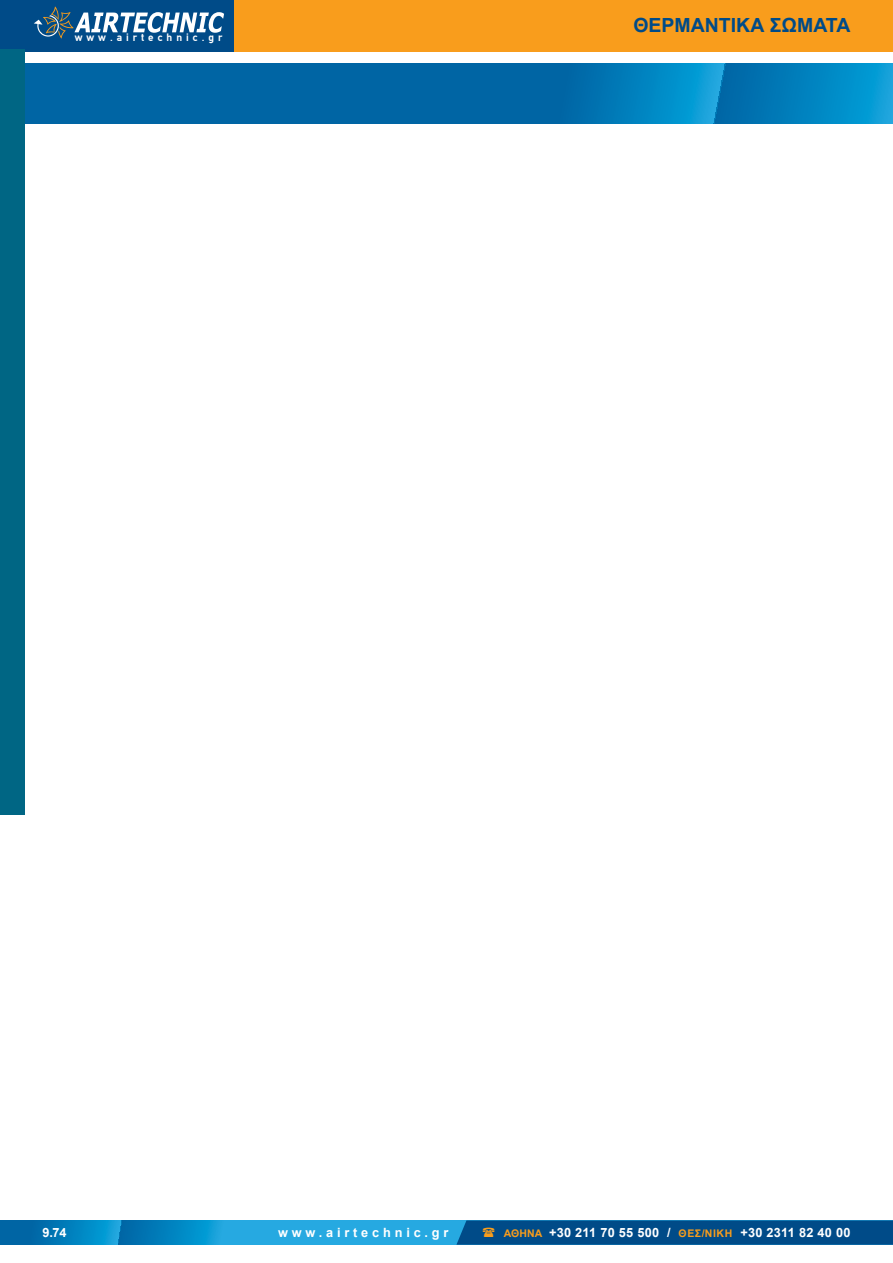
<style>
.page{position:relative;width:893px;height:1263px;background:#fff}
.page>*{position:absolute;margin:0;border:0;box-sizing:border-box;transform-origin:0 0}
.t1{font:700 19.5px "Arial";color:#004b88}
.t2{font:700 12.75px "Arial";letter-spacing:.02em;color:#fff}
.t3{font:700 12.75px "Arial";letter-spacing:.3em;color:#fff}
.t4{font:700 10.95px "PF Din Text";letter-spacing:.365em;color:#fff}
.s1{font-size:10.5px;color:#f99d1c}
</style>
<div class="page">
<svg style="left:0;top:1220px;width:456px;height:25px;background:#1494cf"></svg>
<div style="left:207px;top:0;width:686px;height:51px;background:#f99d1c"></div>
<div style="left:0;top:0;width:234px;height:51px;background:#004b88"></div>
<svg style="left:34px;top:7px;width:190px;height:31px"></svg>
<svg style="left:25px;top:64px;width:868px;height:59px;background:#0170ae"></svg>
<div style="left:0;top:50px;width:25px;height:765px;background:#006684"></div>
<svg style="left:456px;top:1220px;width:437px;height:25px;background:#014e8b"></svg>
<p class="t4" style="left:75px;top:31px;width:149px">www.airtechnic.gr</p>
<h1 class="t1" style="left:633px;top:12px;width:219px">ΘΕΡΜΑΝΤΙΚΑ ΣΩΜΑΤΑ</h1>
<p class="t2" style="left:43px;top:1223px;width:26px">9.74</p>
<p class="t3" style="left:278px;top:1224px;width:172px">www.airtechnic.gr</p>
<p class="t2" style="left:504px;top:1224px;width:348px"><span class="s1">ΑΘΗΝΑ</span> +30 211 70 55 500 / <span class="s1">ΘΕΣ/ΝΙΚΗ</span> +30 2311 82 40 00</p>
</div>
